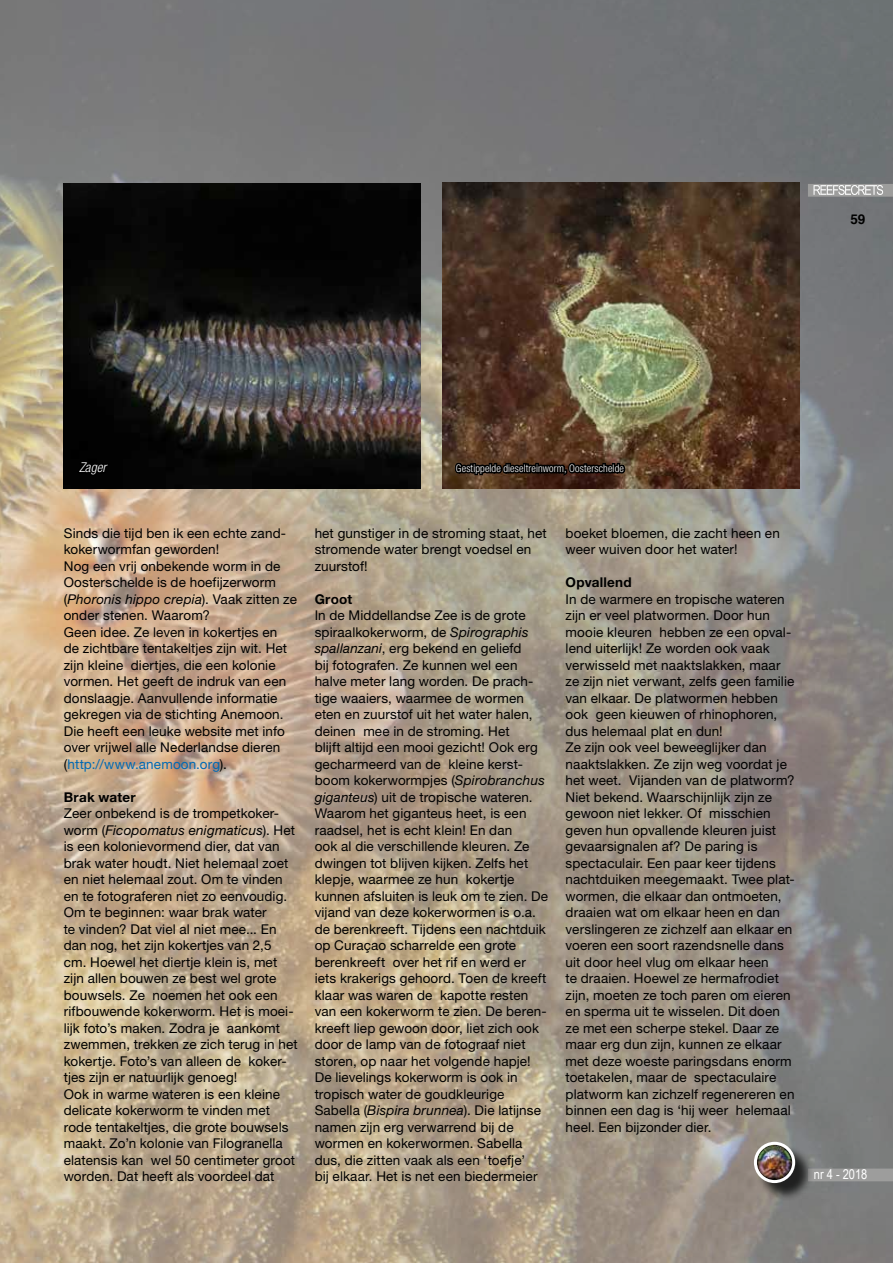
<style>
.page{position:relative;width:893px;height:1263px;background:#fff}
.page>*{position:absolute;margin:0;border:0;box-sizing:border-box;transform-origin:0 0}
.t1{font:13.5px/16.5px "Helvetica Neue LT Std";letter-spacing:.01em;color:#000}
.t2{font:700 13.5px "Helvetica Neue LT Std";letter-spacing:.02em;color:#000}
.t3{font:13.5px "Arial Narrow";color:#fff}
.t4{font:italic 300 condensed 13.5px "Helvetica Neue LT Std";color:#fff}
.t5{font:700 13.5px "Helvetica";color:#000}
.t6{font:300 condensed 10.5px "Helvetica Neue LT Std";letter-spacing:.015em;color:#fff}
.s1{font-style:italic}
.s2{color:#0069b4}
</style>
<div class="page">
<img style="left:0;top:0;width:893px;height:1263px">
<div style="left:808px;top:184px;width:85px;height:13px;background:#9d9d9c"></div>
<svg style="left:813px;top:185px;width:70px;height:10px"></svg>
<div style="left:808px;top:1168px;width:85px;height:13px;background:#9d9d9c"></div>
<img style="left:64px;top:184px;width:357px;height:304px">
<img style="left:442px;top:183px;width:357px;height:305px">
<svg style="left:74px;top:443px;width:37px;height:83px;background:#5d5045"></svg>
<svg style="left:453px;top:437px;width:174px;height:71px;background:#644e3d"></svg>
<div style="left:757px;top:1144px;width:56px;height:57px;background:#000;opacity:.75"></div>
<img style="left:757px;top:1145px;width:35px;height:35px;border-radius:18px">
<div style="left:754px;top:1142px;width:41px;height:41px;border:3px solid #fff;border-radius:50%"></div>
<p class="t5" style="left:850px;top:211px;width:17px">59</p>
<p class="t4" style="left:79px;top:459px;width:29px">Zager</p>
<p class="t6" style="left:456px;top:462px;width:170px">Gestippelde dieseltreinworm, Oosterschelde</p>
<p class="t1" style="left:64px;top:525px;width:235px">Sinds die tijd ben ik een echte zand&shy;kokerwormfan geworden!<br>Nog een vrij onbekende worm in de Oosterschelde is de hoefijzerworm (<span class="s1">Phoronis hippo crepia</span>). Vaak zitten ze onder stenen. Waarom?<br>Geen idee. Ze leven in kokertjes en<br>de zichtbare tentakeltjes zijn wit. Het zijn kleine diertjes, die een kolonie vormen. Het geeft de indruk van een donslaagje. Aanvullende informatie gekregen via de stichting Anemoon.<br>Die heeft een leuke website met info over vrijwel alle Nederlandse dieren (<span class="s2">http://www.anemoon.org</span>).</p>
<p class="t2" style="left:64px;top:789px;width:74px">Brak water</p>
<p class="t1" style="left:64px;top:805px;width:235px">Zeer onbekend is de trompetkoker&shy;worm (<span class="s1">Ficopomatus enigmaticus</span>). Het is een kolonievormend dier, dat van brak water houdt. Niet helemaal zoet en niet helemaal zout. Om te vinden en te fotograferen niet zo eenvoudig.<br>Om te beginnen: waar brak water<br>te vinden? Dat viel al niet mee... En dan nog, het zijn kokertjes van 2,5<br>cm. Hoewel het diertje klein is, met zijn allen bouwen ze best wel grote bouwsels. Ze noemen het ook een rifbouwende kokerworm. Het is moei&shy;lijk foto’s maken. Zodra je aankomt zwemmen, trekken ze zich terug in het kokertje. Foto’s van alleen de koker&shy;tjes zijn er natuurlijk genoeg!<br>Ook in warme wateren is een kleine delicate kokerworm te vinden met rode tentakeltjes, die grote bouwsels maakt. Zo’n kolonie van Filogranella elatensis kan wel 50 centimeter groot worden. Dat heeft als voordeel dat</p>
<p class="t1" style="left:315px;top:524px;width:234px">het gunstiger in de stroming staat, het stromende water brengt voedsel en zuurstof!</p>
<p class="t2" style="left:315px;top:591px;width:39px">Groot</p>
<p class="t1" style="left:315px;top:607px;width:235px">In de Middellandse Zee is de grote spiraalkokerworm, de <span class="s1">Spirographis spallanzani</span>, erg bekend en geliefd<br>bij fotografen. Ze kunnen wel een halve meter lang worden. De prach&shy;tige waaiers, waarmee de wormen eten en zuurstof uit het water halen, deinen mee in de stroming. Het<br>blijft altijd een mooi gezicht! Ook erg gecharmeerd van de kleine kerst&shy;boom kokerwormpjes (<span class="s1">Spirobranchus giganteus</span>) uit de tropische wateren.<br>Waarom het giganteus heet, is een raadsel, het is echt klein! En dan<br>ook al die verschillende kleuren. Ze dwingen tot blijven kijken. Zelfs het klepje, waarmee ze hun kokertje kunnen afsluiten is leuk om te zien. De vijand van deze kokerwormen is o.a. de berenkreeft. Tijdens een nachtduik op Curaçao scharrelde een grote berenkreeft over het rif en werd er iets krakerigs gehoord. Toen de kreeft klaar was waren de kapotte resten van een kokerworm te zien. De beren&shy;kreeft liep gewoon door, liet zich ook door de lamp van de fotograaf niet storen, op naar het volgende hapje!<br>De lievelings kokerworm is ook in tropisch water de goudkleurige Sabella (<span class="s1">Bispira brunnea</span>). Die latijnse namen zijn erg verwarrend bij de wormen en kokerwormen. Sabella dus, die zitten vaak als een ‘toefje’<br>bij elkaar. Het is net een biedermeier</p>
<p class="t1" style="left:566px;top:524px;width:216px">boeket bloemen, die zacht heen en weer wuiven door het water!</p>
<p class="t2" style="left:566px;top:574px;width:68px">Opvallend</p>
<p class="t1" style="left:566px;top:590px;width:231px">In de warmere en tropische wateren zijn er veel platwormen. Door hun mooie kleuren hebben ze een opval&shy;lend uiterlijk! Ze worden ook vaak verwisseld met naaktslakken, maar ze zijn niet verwant, zelfs geen familie van elkaar. De platwormen hebben ook geen kieuwen of rhinophoren, dus helemaal plat en dun!<br>Ze zijn ook veel beweeglijker dan naaktslakken. Ze zijn weg voordat je het weet. Vijanden van de platworm?<br>Niet bekend. Waarschijnlijk zijn ze gewoon niet lekker. Of misschien geven hun opvallende kleuren juist gevaarsignalen af? De paring is spectaculair. Een paar keer tijdens nachtduiken meegemaakt. Twee plat&shy;wormen, die elkaar dan ontmoeten, draaien wat om elkaar heen en dan verslingeren ze zichzelf aan elkaar en voeren een soort razendsnelle dans uit door heel vlug om elkaar heen<br>te draaien. Hoewel ze hermafrodiet zijn, moeten ze toch paren om eieren en sperma uit te wisselen. Dit doen ze met een scherpe stekel. Daar ze maar erg dun zijn, kunnen ze elkaar met deze woeste paringsdans enorm toetakelen, maar de spectaculaire platworm kan zichzelf regenereren en binnen een dag is ‘hij weer helemaal heel. Een bijzonder dier.</p>
<p class="t3" style="left:814px;top:1164px;width:55px">nr 4 - 2018</p>
</div>
